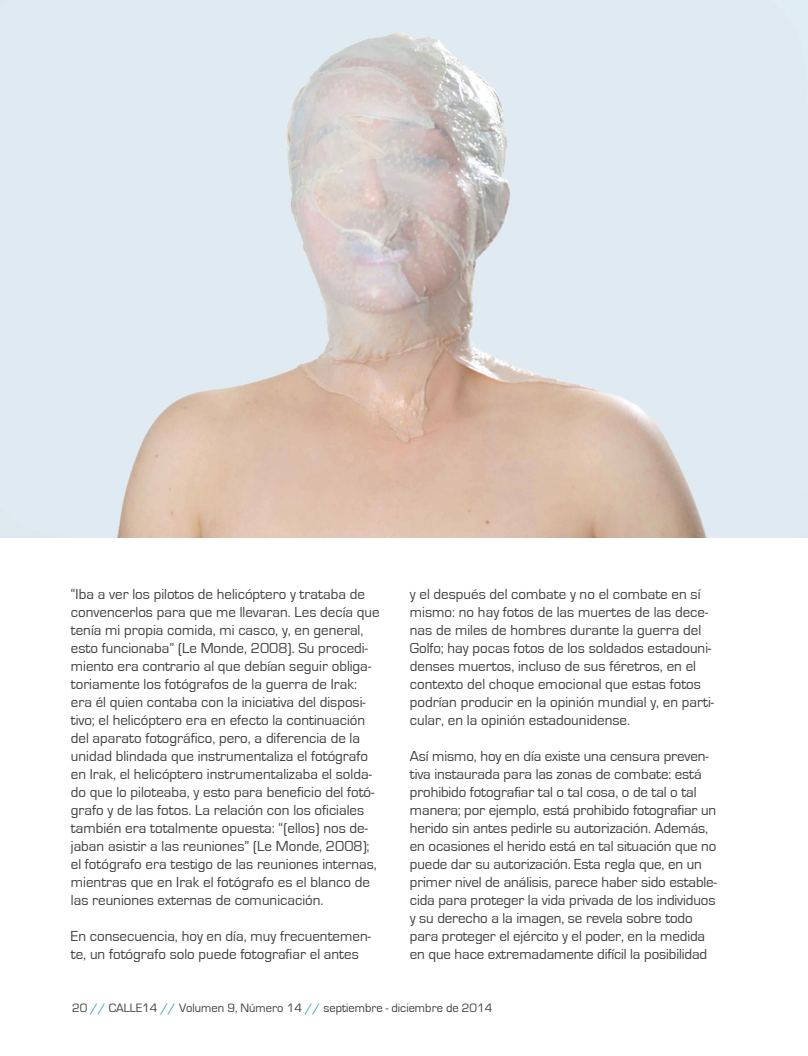
<style>
.page{position:relative;width:808px;height:1056px;background:#fff}
.page>*{position:absolute;margin:0;border:0;box-sizing:border-box;transform-origin:0 0}
.Texto_básico{font:15px/18px "Eurostile";letter-spacing:-.01em;color:#3e3e3f}
.Citas{font:15px/18px "Eurostile";color:#3e3e3f}
.Pie_2{font:12.5px "Eurostile";color:#3e3e3f}
.s1{font-weight:700;color:#44acb7}
</style>
<div class="page">
<img style="left:0;top:0;width:808px;height:537px">
<p class="Citas" style="left:71px;top:586px;width:310px">“Iba a ver los pilotos de helicóptero y trataba de convencerlos para que me llevaran. Les decía que tenía mi propia comida, mi casco, y, en general, esto funcionaba” (Le Monde, 2008). Su procedi&shy;miento era contrario al que debían seguir obliga&shy;toriamente los fotógrafos de la guerra de Irak: era él quien contaba con la iniciativa del disposi&shy;tivo; el helicóptero era en efecto la continuación del aparato fotográfico, pero, a diferencia de la unidad blindada que instrumentaliza el fotógrafo en Irak, el helicóptero instrumentalizaba el solda&shy;do que lo piloteaba, y esto para beneficio del fotó&shy;grafo y de las fotos. La relación con los oficiales también era totalmente opuesta: “(ellos) nos de&shy;jaban asistir a las reuniones” (Le Monde, 2008); el fotógrafo era testigo de las reuniones internas, mientras que en Irak el fotógrafo es el blanco de las reuniones externas de comunicación.</p>
<p class="Texto_básico" style="left:71px;top:928px;width:301px">En consecuencia, hoy en día, muy frecuentemen&shy;te, un fotógrafo solo puede fotografiar el antes</p>
<p class="Texto_básico" style="left:410px;top:586px;width:306px">y el después del combate y no el combate en sí mismo: no hay fotos de las muertes de las dece&shy;nas de miles de hombres durante la guerra del Golfo; hay pocas fotos de los soldados estadouni&shy;denses muertos, incluso de sus féretros, en el contexto del choque emocional que estas fotos podrían producir en la opinión mundial y, en parti&shy;cular, en la opinión estadounidense.</p>
<p class="Texto_básico" style="left:410px;top:748px;width:308px">Así mismo, hoy en día existe una censura preven&shy;tiva instaurada para las zonas de combate: está prohibido fotografiar tal o tal cosa, o de tal o tal manera; por ejemplo, está prohibido fotografiar un herido sin antes pedirle su autorización. Además, en ocasiones el herido está en tal situación que no puede dar su autorización. Esta regla que, en un primer nivel de análisis, parece haber sido estable&shy;cida para proteger la vida privada de los individuos y su derecho a la imagen, se revela sobre todo para proteger el ejército y el poder, en la medida en que hace extremadamente difícil la posibilidad</p>
<p class="Pie_2" style="left:72px;top:1001px;width:422px">20 <span class="s1">//</span> CALLE14 <span class="s1">//</span> Volumen 9, Número 14 <span class="s1">//</span> septiembre - diciembre de 2014</p>
</div>
